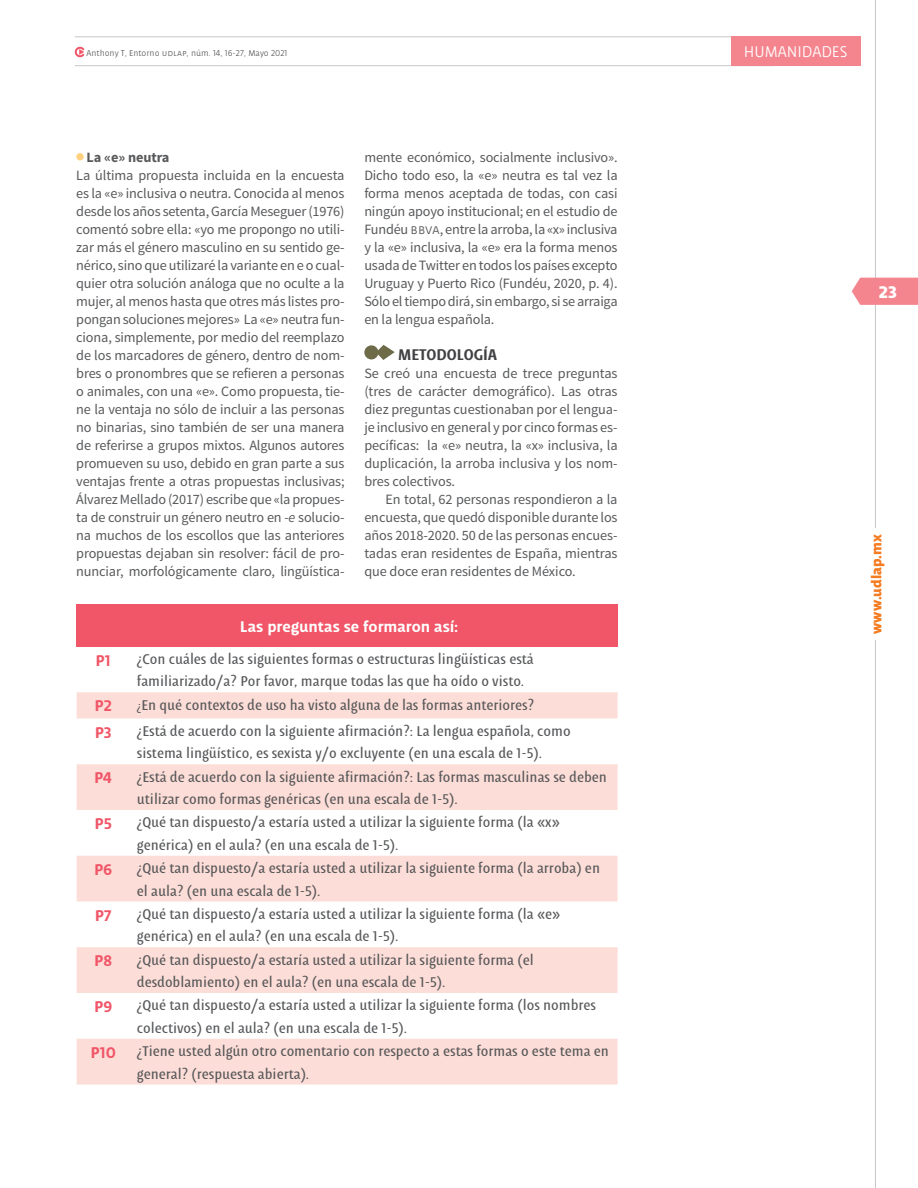
<style>
.page{position:relative;width:918px;height:1188px;background:#fff}
.page>*{position:absolute;margin:0;border:0;box-sizing:border-box;transform-origin:0 0}
.t1{font:900 18px "Udlap Text";color:#fff}
.t2{font:700 16.5px "Udlap Text";color:#fff}
.t3{font:700 16.5px "Udlap Text";color:#f05668}
.t4{font:700 16.5px "Udlap Display Sc";color:#414042}
.t5{font:300 16.5px "Udlap Text";color:#fff}
.t6{font:15px/22.5px "Udlap Display";color:#58595b}
.t7{font:900 15px "Udlap Text";color:#f47b20}
.t8{font:14.25px/18px "Source Sans Pro";letter-spacing:-.01em;color:#58595b;text-align:justify}
.t9{font:700 14.25px "Source Sans Pro";letter-spacing:-.005em;color:#58595b}
.t10{font:300 9.15px "Udlap Text";color:#58595b}
.s1{font-family:"Udlap Text Sc"}
.s2{font-style:italic}
.s3{font-family:"Udlap Text Sc";font-weight:300}
.s4{font-size:12px}
</style>
<div class="page">
<svg style="left:75px;top:47px;width:9px;height:10px"></svg>
<div style="left:76px;top:153px;width:8px;height:7px;background:#ffd283;border-radius:50%"></div>
<svg style="left:364px;top:345px;width:31px;height:15px"></svg>
<svg style="left:77px;top:692px;width:541px;height:392px;fill:#fdddd7"></svg>
<div style="left:77px;top:604px;width:541px;height:42px;background:#f05668"></div>
<hr style="left:875px;top:0;width:1px;height:528px;background:#c7c8ca">
<hr style="left:875px;top:640px;width:1px;height:548px;background:#c7c8ca">
<svg style="left:852px;top:278px;width:66px;height:27px;background:#f48c95"></svg>
<hr style="left:75px;top:36px;width:699px;height:1px;background:#c7c8ca">
<hr style="left:75px;top:65px;width:699px;height:1px;background:#c7c8ca">
<div style="left:731px;top:37px;width:130px;height:29px;background:#f4858e"></div>
<p class="t10" style="left:87px;top:48px;width:202px">Anthony T, Entorno <span class="s1">udlap</span>, núm. 14, 16-27, Mayo 2021</p>
<p class="t9" style="left:87px;top:148px;width:85px">La «e» neutra</p>
<p class="t8" style="left:76px;top:167px;width:270px">La última propuesta incluida en la encuesta es la «e» inclusiva o neutra. Conocida al menos desde los años setenta, García Meseguer (1976) comentó sobre ella: «yo me propongo no utili&shy;zar más el género masculino en su sentido ge&shy;nérico, sino que utilizaré la variante en e o cual&shy;quier otra solución análoga que no oculte a la mujer, al menos hasta que otres más listes pro&shy;pongan soluciones mejores» La «e» neutra fun&shy;ciona, simplemente, por medio del reemplazo de los marcadores de género, dentro de nom&shy;bres o pronombres que se refieren a personas o animales, con una «e». Como propuesta, tie&shy;ne la ventaja no sólo de incluir a las personas no binarias, sino también de ser una manera de referirse a grupos mixtos. Algunos autores promueven su uso, debido en gran parte a sus ventajas frente a otras propuestas inclusivas; Álvarez Mellado (2017) escribe que «la propues&shy;ta de construir un género neutro en <span class="s2">-e</span> solucio&shy;na muchos de los escollos que las anteriores propuestas dejaban sin resolver: fácil de pro&shy;nunciar, morfológicamente claro, lingüística-</p>
<p class="t8" style="left:364px;top:148px;width:255px">mente económico, socialmente inclusivo».<br>Dicho todo eso, la «e» neutra es tal vez la forma menos aceptada de todas, con casi ningún apoyo institucional; en el estudio de Fundéu <span class="s3">bbva</span>, entre la arroba, la «x» inclusiva y la «e» inclusiva, la «e» era la forma menos usada de Twitter en todos los países excepto Uruguay y Puerto Rico (Fundéu, 2020, p. 4).<br>Sólo el tiempo dirá, sin embargo, si se arraiga en la lengua española.</p>
<p class="t4" style="left:398px;top:345px;width:100px">METODOLOGÍA</p>
<p class="t8" style="left:364px;top:365px;width:255px">Se creó una encuesta de trece preguntas (tres de carácter demográfico). Las otras diez preguntas cuestionaban por el lengua&shy;je inclusivo en general y por cinco formas es&shy;pecíficas: la «e» neutra, la «x» inclusiva, la duplicación, la arroba inclusiva y los nom&shy;bres colectivos.</p>
<p class="t8" style="left:364px;top:491px;width:255px;text-indent:21px">En total, 62 personas respondieron a la encuesta, que quedó disponible durante los años 2018-2020. 50 de las personas encues&shy;tadas eran residentes de España, mientras que doce eran residentes de México.</p>
<p class="t2" style="left:240px;top:616px;width:220px">Las preguntas se formaron así:</p>
<p class="t3" style="left:96px;top:650px;width:17px">P1</p>
<p class="t6" style="left:137px;top:648px;width:398px">¿Con cuáles de las siguientes formas o estructuras lingüísticas está familiarizado/a? Por favor, marque todas las que ha oído o visto.</p>
<p class="t3" style="left:95px;top:696px;width:19px">P2</p>
<p class="t6" style="left:137px;top:693px;width:399px"><span class="s4">¿</span>En qué contextos de uso ha visto alguna de las formas anteriores?</p>
<p class="t3" style="left:95px;top:722px;width:18px">P3</p>
<p class="t6" style="left:137px;top:720px;width:435px">¿Está de acuerdo con la siguiente afirmación?: La lengua española, como sistema lingüístico, es sexista y/o excluyente (en una escala de 1-5).</p>
<p class="t3" style="left:94px;top:768px;width:19px">P4</p>
<p class="t6" style="left:137px;top:765px;width:471px">¿Está de acuerdo con la siguiente afirmación?: Las formas masculinas se deben utilizar como formas genéricas (en una escala de 1-5).</p>
<p class="t3" style="left:95px;top:814px;width:19px">P5</p>
<p class="t6" style="left:137px;top:811px;width:424px">¿Qué tan dispuesto/a estaría usted a utilizar la siguiente forma (la «x» genérica) en el aula? (en una escala de 1-5).</p>
<p class="t3" style="left:94px;top:860px;width:20px">P6</p>
<p class="t6" style="left:137px;top:857px;width:465px">¿Qué tan dispuesto/a estaría usted a utilizar la siguiente forma (la arroba) en el aula? (en una escala de 1-5).</p>
<p class="t3" style="left:95px;top:905px;width:18px">P7</p>
<p class="t6" style="left:137px;top:903px;width:425px">¿Qué tan dispuesto/a estaría usted a utilizar la siguiente forma (la «e» genérica) en el aula? (en una escala de 1-5).</p>
<p class="t3" style="left:94px;top:951px;width:19px">P8</p>
<p class="t6" style="left:137px;top:948px;width:398px">¿Qué tan dispuesto/a estaría usted a utilizar la siguiente forma (el desdoblamiento) en el aula? (en una escala de 1-5).</p>
<p class="t3" style="left:94px;top:997px;width:20px">P9</p>
<p class="t6" style="left:137px;top:994px;width:461px">¿Qué tan dispuesto/a estaría usted a utilizar la siguiente forma (los nombres colectivos) en el aula? (en una escala de 1-5).</p>
<p class="t3" style="left:91px;top:1043px;width:27px">P10</p>
<p class="t6" style="left:137px;top:1040px;width:474px">¿Tiene usted algún otro comentario con respecto a estas formas o este tema en general? (respuesta abierta).</p>
<p class="t5" style="left:744px;top:43px;width:105px">HUMANIDADES</p>
<p class="t1" style="left:879px;top:281px;width:20px">23</p>
<p class="t7" style="left:867px;top:634px;width:101px;rotate:-90deg">www.udlap.mx</p>
</div>
